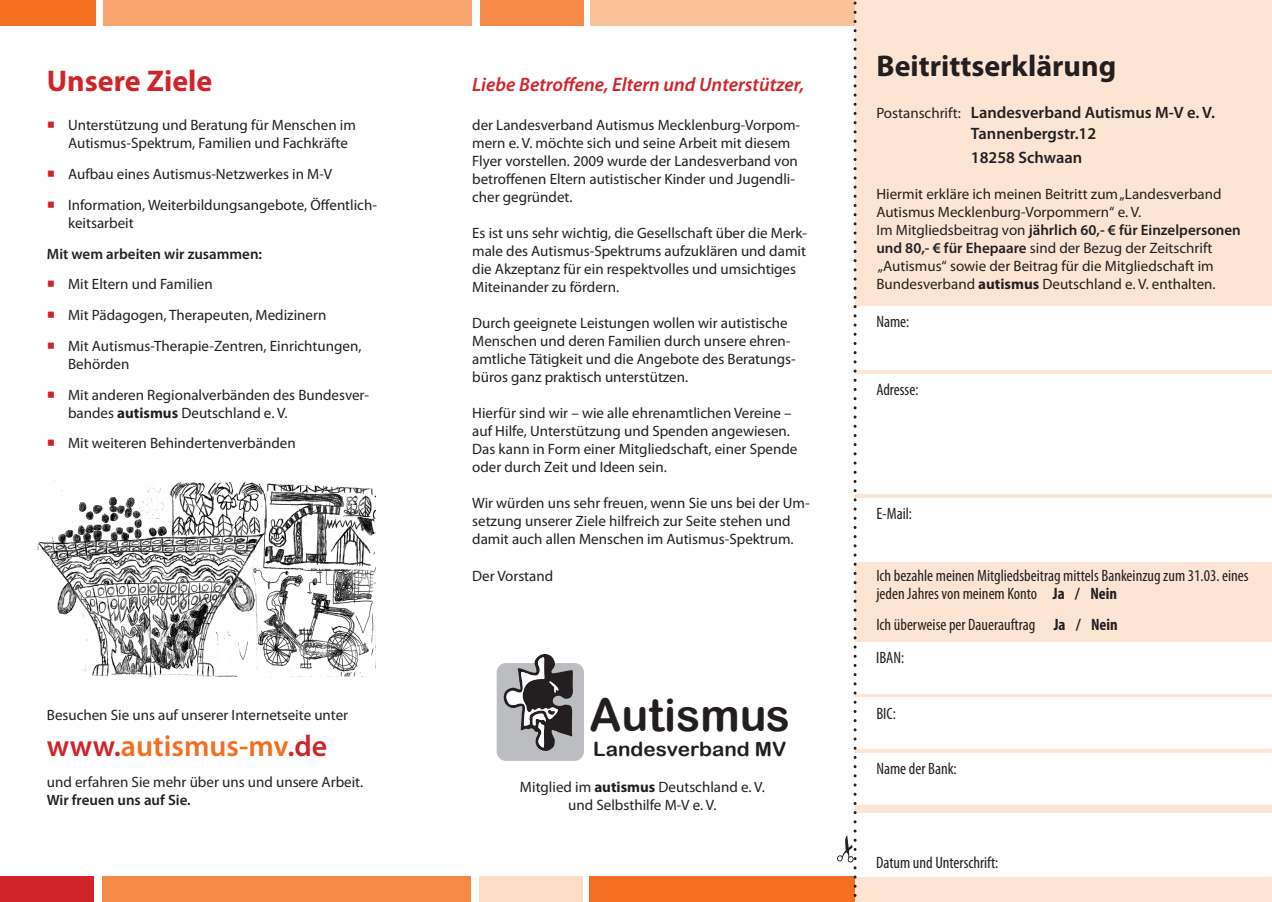
<style>
.page{position:relative;width:1272px;height:902px;background:#fff}
.page>*{position:absolute;margin:0;border:0;box-sizing:border-box;transform-origin:0 0}
.t1{font:45.3px "Arial Rounded MT Bold";color:#231f20}
.t2{font:600 30px "Myriad Pro";color:#f36e21}
.t3{font:700 30px "Myriad Pro";color:#231f20}
.t4{font:700 30px "Myriad Pro";color:#d1232a}
.t5{font:19.65px "Arial Rounded MT Bold";color:#231f20;scale:1.05 1}
.t6{font:italic 600 19.5px "Myriad Pro";color:#d1232a}
.t7{font:condensed 16.5px/18px "Myriad Pro";color:#231f20}
.t8{font:600 16.5px/21px "Myriad Pro";color:#231f20}
.t9{font:15px/18px "Myriad Pro";color:#231f20}
.t10{font:600 15px "Myriad Pro";color:#231f20}
.s1{font-family:"Minion Pro";font-weight:600;font-size:21px;color:#d1232a}
.s2{font-weight:700}
.s3{color:#d1232a}
.s4{font-weight:400;font-size:15px}
.s5{font-weight:600}
</style>
<div class="page">
<div style="left:0;top:0;width:95px;height:26px;background:#f36e21"></div>
<div style="left:480px;top:0;width:104px;height:26px;background:#f68945"></div>
<div style="left:104px;top:0;width:368px;height:26px;background:#f9a46e"></div>
<div style="left:590px;top:0;width:265px;height:26px;background:#fbc197"></div>
<div style="left:0;top:876px;width:94px;height:25px;background:#d1232a"></div>
<div style="left:479px;top:876px;width:103px;height:25px;background:#fdddc6"></div>
<div style="left:102px;top:876px;width:368px;height:25px;background:#f68945"></div>
<div style="left:589px;top:876px;width:267px;height:25px;background:#f36e21"></div>
<div style="left:855px;top:0;width:416px;height:901px;background:#fee5d3"></div>
<div style="left:496px;top:663px;width:88px;height:97px;background:#bcbdc0;border-radius:9px"></div>
<svg style="left:502px;top:654px;width:71px;height:97px"></svg>
<img style="left:37px;top:480px;width:338px;height:199px">
<div style="left:855px;top:306px;width:416px;height:64px;background:#fff"></div>
<div style="left:855px;top:374px;width:416px;height:119px;background:#fff"></div>
<div style="left:855px;top:497px;width:416px;height:64px;background:#fff"></div>
<div style="left:854px;top:642px;width:417px;height:51px;background:#fff"></div>
<div style="left:855px;top:697px;width:416px;height:51px;background:#fff"></div>
<div style="left:855px;top:753px;width:416px;height:51px;background:#fff"></div>
<div style="left:854px;top:812px;width:417px;height:64px;background:#fff"></div>
<svg style="left:837px;top:1px;width:19px;height:901px"></svg>
<h2 class="t4" style="left:47px;top:61px;width:167px">Unsere Ziele</h2>
<p class="t9" style="left:68px;top:116px;width:289px;text-indent:-21px"><span class="s1">■</span> Unterstützung und Beratung für Menschen im<br>Autismus-Spektrum, Familien und Fachkräfte</p>
<p class="t9" style="left:47px;top:165px;width:287px"><span class="s1">■</span> Aufbau eines Autismus-Netzwerkes in M-V</p>
<p class="t9" style="left:68px;top:195px;width:310px;text-indent:-21px"><span class="s1">■</span> Information, Weiterbildungsangebote, Öffentlich&shy;keitsarbeit</p>
<p class="t10" style="left:47px;top:244px;width:217px">Mit wem arbeiten wir zusammen:</p>
<p class="t9" style="left:47px;top:275px;width:167px"><span class="s1">■</span> Mit Eltern und Familien</p>
<p class="t9" style="left:47px;top:306px;width:281px"><span class="s1">■</span> Mit Pädagogen, Therapeuten, Medizinern</p>
<p class="t9" style="left:68px;top:336px;width:295px;text-indent:-21px"><span class="s1">■</span> Mit Autismus-Therapie-Zentren, Einrichtungen,<br>Behörden</p>
<p class="t9" style="left:68px;top:385px;width:302px;text-indent:-21px"><span class="s1">■</span> Mit anderen Regionalverbänden des Bundesver&shy;bandes <span class="s2">autismus</span> Deutschland e. V.</p>
<p class="t9" style="left:47px;top:434px;width:250px"><span class="s1">■</span> Mit weiteren Behindertenverbänden</p>
<p class="t9" style="left:47px;top:705px;width:303px">Besuchen Sie uns auf unserer Internetseite unter</p>
<h2 class="t2" style="left:47px;top:726px;width:282px"><span class="s3">www.</span>autismus-mv<span class="s3">.de</span></h2>
<p class="t9" style="left:47px;top:772px;width:318px">und erfahren Sie mehr über uns und unsere Arbeit.</p>
<p class="t10" style="left:47px;top:790px;width:145px">Wir freuen uns auf Sie.</p>
<h3 class="t6" style="left:472px;top:72px;width:334px">Liebe Betroffene, Eltern und Unterstützer,</h3>
<p class="t9" style="left:472px;top:116px;width:329px">der Landesverband Autismus Mecklenburg-Vorpom&shy;mern e. V. möchte sich und seine Arbeit mit diesem Flyer vorstellen. 2009 wurde der Landesverband von betroffenen Eltern autistischer Kinder und Jugendli&shy;cher gegründet.</p>
<p class="t9" style="left:472px;top:224px;width:336px">Es ist uns sehr wichtig, die Gesellschaft über die Merk&shy;male des Autismus-Spektrums aufzuklären und damit die Akzeptanz für ein respektvolles und umsichtiges Miteinander zu fördern.</p>
<p class="t9" style="left:472px;top:314px;width:325px">Durch geeignete Leistungen wollen wir autistische Menschen und deren Familien durch unsere ehren&shy;amtliche Tätigkeit und die Angebote des Beratungs&shy;büros ganz praktisch unterstützen.</p>
<p class="t9" style="left:472px;top:404px;width:327px">Hierfür sind wir – wie alle ehrenamtlichen Vereine – auf Hilfe, Unterstützung und Spenden angewiesen.<br>Das kann in Form einer Mitgliedschaft, einer Spende oder durch Zeit und Ideen sein.</p>
<p class="t9" style="left:472px;top:494px;width:339px">Wir würden uns sehr freuen, wenn Sie uns bei der Um&shy;setzung unserer Ziele hilfreich zur Seite stehen und damit auch allen Menschen im Autismus-Spektrum.</p>
<p class="t9" style="left:472px;top:566px;width:83px">Der Vorstand</p>
<h1 class="t1" style="left:589px;top:687px;width:202px">Autismus</h1>
<h3 class="t5" style="left:593px;top:737px;width:185px">Landesverband MV</h3>
<p class="t9" style="left:520px;top:777px;width:246px;text-align:center">Mitglied im <span class="s2">autismus</span> Deutschland e. V. und Selbsthilfe M-V e. V.</p>
<h2 class="t3" style="left:876px;top:46px;width:241px">Beitrittserklärung</h2>
<p class="t8" style="left:970px;top:101px;width:245px;text-indent:-94px"><span class="s4">Postanschrift:</span> Landesverband Autismus M-V e. V.<br>Tannenbergstr.12</p>
<p class="t8" style="left:970px;top:146px;width:113px">18258 Schwaan</p>
<p class="t9" style="left:876px;top:184px;width:366px">Hiermit erkläre ich meinen Beitritt zum „Landesverband Autismus Mecklenburg-Vorpommern“ e. V.<br>Im Mitgliedsbeitrag von <span class="s5">jährlich 60,- € für Einzelpersonen und 80,- € für Ehepaare</span> sind der Bezug der Zeitschrift „Autismus“ sowie der Beitrag für die Mitgliedschaft im Bundesverband <span class="s2">autismus</span> Deutschland e. V. enthalten.</p>
<p class="t7" style="left:876px;top:312px;width:35px">Name:</p>
<p class="t7" style="left:876px;top:380px;width:44px">Adresse:</p>
<p class="t7" style="left:876px;top:504px;width:37px">E-Mail:</p>
<p class="t7" style="left:876px;top:566px;width:374px">Ich bezahle meinen Mitgliedsbeitrag mittels Bankeinzug zum 31.03. eines jeden Jahres von meinem Konto <span class="s2">Ja / Nein</span></p>
<p class="t7" style="left:876px;top:615px;width:243px">Ich überweise per Dauerauftrag <span class="s2">Ja / Nein</span></p>
<p class="t7" style="left:876px;top:648px;width:30px">IBAN:</p>
<p class="t7" style="left:876px;top:704px;width:21px">BIC:</p>
<p class="t7" style="left:876px;top:759px;width:82px">Name der Bank:</p>
<p class="t7" style="left:876px;top:853px;width:124px">Datum und Unterschrift:</p>
</div>
